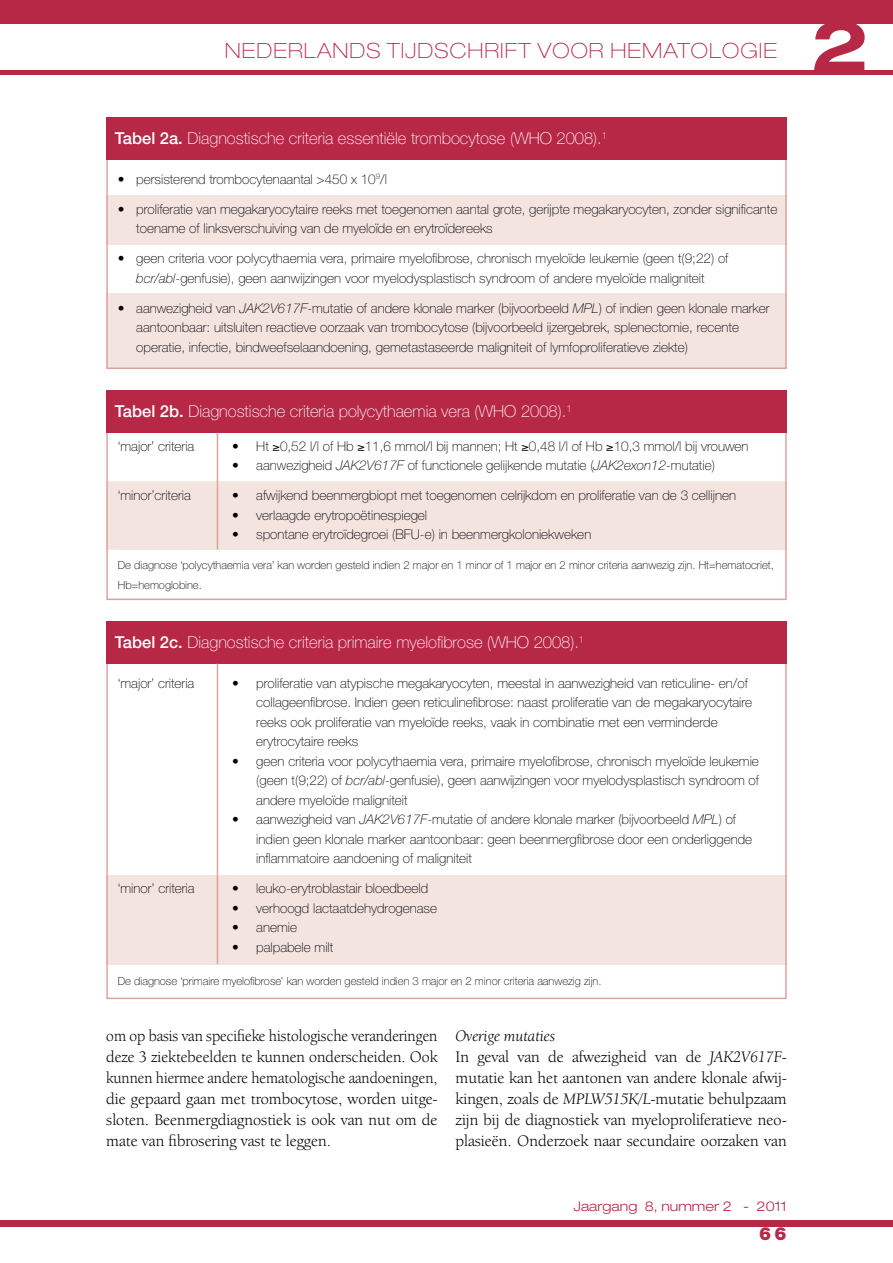
<style>
.page{position:relative;width:893px;height:1263px;background:#fff}
.page>*{position:absolute;margin:0;border:0;box-sizing:border-box;transform-origin:0 0}
.t1{font:700 expanded 70.5px "Helvetica Neue LT Std";color:#b72847}
.t2{font:100 expanded 21px "Helvetica Neue LT Std";letter-spacing:.05em;color:#b72847}
.t3{font:900 18px "Helvetica Neue LT Std";color:#b72847}
.t4{font:16.5px/21px "Berkeley Oldstyle IT Cby BT";color:#000;text-align:justify;scale:.95 1}
.t5{font:16.5px/21px "Berkeley Oldstyle IT Cby BT";color:#000}
.t6{font:100 16.5px "Helvetica Neue LT Std";color:#fff}
.t7{font:100 13.5px/19.5px "Helvetica Neue LT Std";color:#000}
.t8{font:300 expanded 13.5px "Helvetica Neue LT Std";color:#b72847}
.t9{font:100 11.25px/19.5px "Helvetica Neue LT Std";color:#000}
.s1{font-weight:500}
.s2{font-style:italic}
</style>
<div class="page">
<div style="left:0;top:0;width:893px;height:23px;background:#b72847"></div>
<div style="left:0;top:1220px;width:893px;height:7px;background:#b72847"></div>
<hr style="left:0;top:70px;width:893px;height:4px;background:#b72847">
<div style="left:106px;top:293px;width:681px;height:75px;background:#f3e4e0"></div>
<div style="left:106px;top:195px;width:681px;height:49px;background:#f3e4e0"></div>
<div style="left:106px;top:157px;width:681px;height:212px;border:2px solid #dca39e"></div>
<div style="left:106px;top:117px;width:681px;height:43px;background:#b72847"></div>
<div style="left:109px;top:481px;width:675px;height:69px;background:#f3e4e0"></div>
<div style="left:106px;top:430px;width:681px;height:170px;border:2px solid #dca39e"></div>
<div style="left:106px;top:390px;width:681px;height:43px;background:#b72847"></div>
<hr style="left:217px;top:433px;width:1px;height:117px;background:#dca39e">
<div style="left:106px;top:875px;width:681px;height:89px;background:#f3e4e0"></div>
<div style="left:106px;top:621px;width:681px;height:43px;background:#b72847"></div>
<hr style="left:217px;top:664px;width:1px;height:300px;background:#dca39e">
<h2 class="t2" style="left:225px;top:38px;width:554px">NEDERLANDS TIJDSCHRIFT VOOR HEMATOLOGIE</h2>
<p class="t6" style="left:115px;top:129px;width:494px"><span class="s1">Tabel 2a.</span> Diagnostische criteria essentiële trombocytose (WHO 2008).<sup>1</sup></p>
<p class="t7" style="left:118px;top:169px;width:271px">• persisterend trombocytenaantal &gt;450 x 10<sup>9</sup>/l</p>
<p class="t7" style="left:136px;top:199px;width:643px;text-indent:-18px">• proliferatie van megakaryocytaire reeks met toegenomen aantal grote, gerijpte megakaryocyten, zonder significante toename of linksverschuiving van de myeloïde en erytroïdereeks</p>
<p class="t7" style="left:118px;top:249px;width:612px;text-align:center">• geen criteria voor polycythaemia vera, primaire myelofibrose, chronisch myeloïde leukemie (geen t(9;22) of <span class="s2">bcr/abl</span>-genfusie), geen aanwijzingen voor myelodysplastisch syndroom of andere myeloïde maligniteit</p>
<p class="t7" style="left:136px;top:298px;width:635px;text-indent:-18px">• aanwezigheid van <span class="s2">JAK2V617F</span>-mutatie of andere klonale marker (bijvoorbeeld <span class="s2">MPL</span>) of indien geen klonale marker aantoonbaar: uitsluiten reactieve oorzaak van trombocytose (bijvoorbeeld ijzergebrek, splenectomie, recente operatie, infectie, bindweefselaandoening, gemetastaseerde maligniteit of lymfoproliferatieve ziekte)</p>
<p class="t6" style="left:115px;top:402px;width:458px"><span class="s1">Tabel 2b.</span> Diagnostische criteria polycythaemia vera (WHO 2008).<sup>1</sup></p>
<p class="t7" style="left:118px;top:436px;width:78px">‘major’ criteria</p>
<p class="t7" style="left:232px;top:436px;width:518px">• Ht ≥0,52 l/l of Hb ≥11,6 mmol/l bij mannen; Ht ≥0,48 l/l of Hb ≥10,3 mmol/l bij vrouwen</p>
<p class="t7" style="left:232px;top:456px;width:484px">• aanwezigheid <span class="s2">JAK2V617F</span> of functionele gelijkende mutatie (<span class="s2">JAK2exon12</span>-mutatie)</p>
<p class="t7" style="left:118px;top:486px;width:75px">‘minor’criteria</p>
<p class="t7" style="left:232px;top:486px;width:505px">• afwijkend beenmergbiopt met toegenomen celrijkdom en proliferatie van de 3 cellijnen</p>
<p class="t7" style="left:232px;top:505px;width:196px">• verlaagde erytropoëtinespiegel</p>
<p class="t7" style="left:232px;top:525px;width:360px">• spontane erytroïdegroei (BFU-e) in beenmergkoloniekweken</p>
<p class="t9" style="left:118px;top:556px;width:658px">De diagnose ‘polycythaemia vera’ kan worden gesteld indien 2 major en 1 minor of 1 major en 2 minor criteria aanwezig zijn. Ht=hematocriet,<br>Hb=hemoglobine.</p>
<p class="t6" style="left:115px;top:633px;width:471px"><span class="s1">Tabel 2c.</span> Diagnostische criteria primaire myelofibrose (WHO 2008).<sup>1</sup></p>
<p class="t7" style="left:118px;top:673px;width:78px">‘major’ criteria</p>
<p class="t7" style="left:256px;top:673px;width:497px;text-indent:-24px">• proliferatie van atypische megakaryocyten, meestal in aanwezigheid van reticuline- en/of collageenfibrose. Indien geen reticulinefibrose: naast proliferatie van de megakaryocytaire reeks ook proliferatie van myeloïde reeks, vaak in combinatie met een verminderde erytrocytaire reeks</p>
<p class="t7" style="left:256px;top:751px;width:504px;text-align:justify;text-indent:-24px">• geen criteria voor polycythaemia vera, primaire myelofibrose, chronisch myeloïde leukemie (geen t(9;22) of <span class="s2">bcr/abl</span>-genfusie), geen aanwijzingen voor myelodysplastisch syndroom of andere myeloïde maligniteit</p>
<p class="t7" style="left:256px;top:810px;width:497px;text-indent:-24px">• aanwezigheid van <span class="s2">JAK2V617F</span>-mutatie of andere klonale marker (bijvoorbeeld <span class="s2">MPL</span>) of indien geen klonale marker aantoonbaar: geen beenmergfibrose door een onderliggende inflammatoire aandoening of maligniteit</p>
<p class="t7" style="left:118px;top:879px;width:78px">‘minor’ criteria</p>
<p class="t7" style="left:232px;top:879px;width:197px">• leuko-erytroblastair bloedbeeld</p>
<p class="t7" style="left:232px;top:898px;width:206px">• verhoogd lactaatdehydrogenase</p>
<p class="t7" style="left:232px;top:918px;width:66px">• anemie</p>
<p class="t7" style="left:232px;top:937px;width:103px">• palpabele milt</p>
<p class="t9" style="left:118px;top:971px;width:485px">De diagnose ‘primaire myelofibrose’ kan worden gesteld indien 3 major en 2 minor criteria aanwezig zijn.</p>
<p class="t4" style="left:106px;top:1025px;width:350px">om op basis van specifieke histologische veranderingen deze 3 ziektebeelden te kunnen onderscheiden. Ook kunnen hiermee andere hematologische aandoeningen, die gepaard gaan met trombocytose, worden uitge&shy;sloten. Beenmergdiagnostiek is ook van nut om de mate van fibrosering vast te leggen.</p>
<p class="t5" style="left:455px;top:1025px;width:333px"><span class="s2">Overige mutaties<br></span>In geval van de afwezigheid van de <span class="s2">JAK2V617F&shy;</span>mutatie kan het aantonen van andere klonale afwij&shy;kingen, zoals de <span class="s2">MPLW515K/L</span>-mutatie behulpzaam zijn bij de diagnostiek van myeloproliferatieve neo&shy;plasieën. Onderzoek naar secundaire oorzaken van</p>
<p class="t8" style="left:574px;top:1198px;width:215px">Jaargang 8, nummer 2 - 2011</p>
<h3 class="t3" style="left:759px;top:1222px;width:29px">66</h3>
<h1 class="t1" style="left:811px;top:2px;width:59px">2</h1>
</div>
